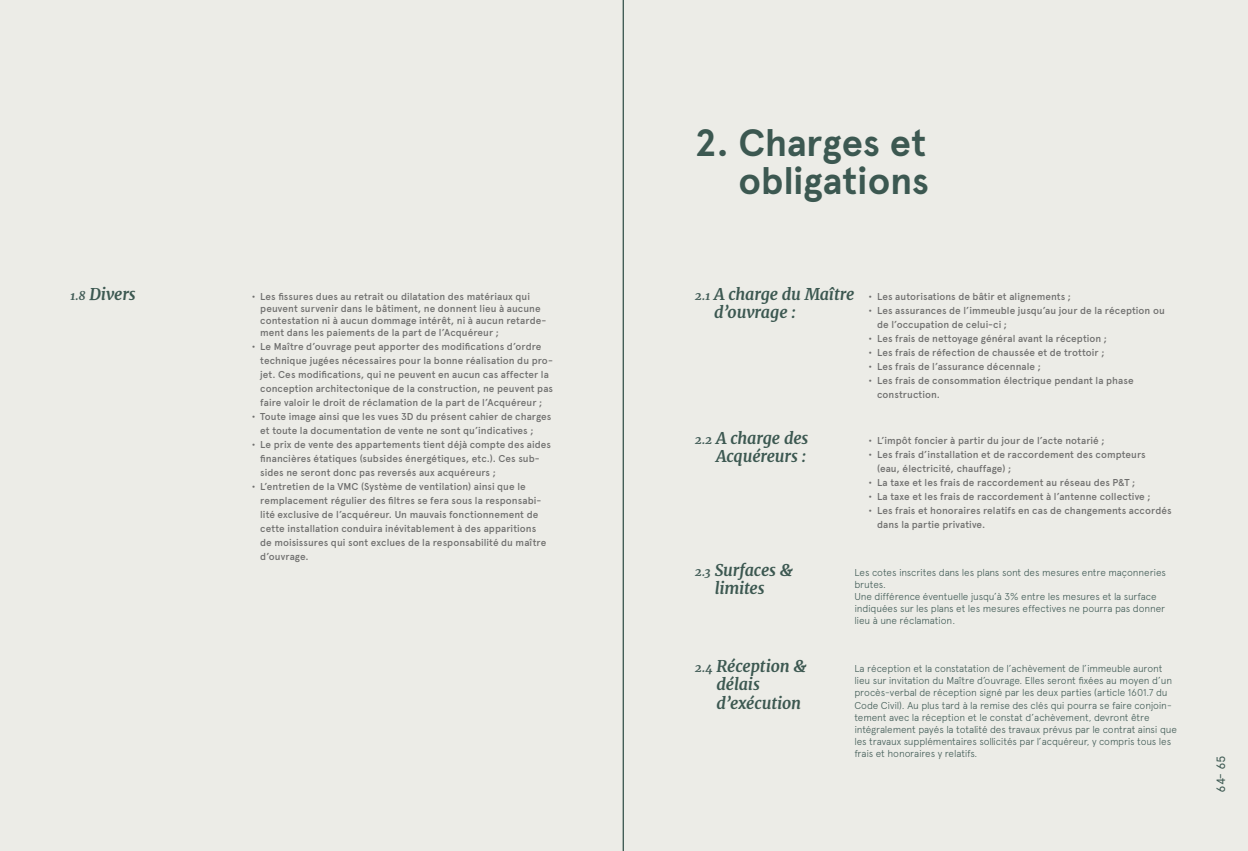
<style>
.page{position:relative;width:1248px;height:851px;background:#fff}
.page>*{position:absolute;margin:0;border:0;box-sizing:border-box;transform-origin:0 0}
.t1{font:700 38px/38px "Apercu";color:#3c5851;text-align:right}
.t2{font:italic 700 16px/18px "Merriweather";letter-spacing:-.01em;color:#3c5851}
.t3{font:12px "Apercu Mono";color:#3c5851}
.t4{font:500 10px/14px "Apercu Pro";letter-spacing:.005em;color:#6f6f6e}
.t5{font:300 10px/12px "Apercu";letter-spacing:-.01em;color:#435d58}
.s1{font-size:12px;color:#435d58}
</style>
<div class="page">
<div style="left:0;top:0;width:1247px;height:850px;background:#ecece7"></div>
<hr style="left:623px;top:0;width:1px;height:850px;background:#3c5851">
<h1 class="t1" style="left:694px;top:124px;width:236px">2. Charges et obligations</h1>
<h2 class="t2" style="left:70px;top:285px;width:67px"><span class="s1">1.8</span> Divers</h2>
<p class="t4" style="left:868px;top:289px;width:204px">• Les autorisations de bâtir et alignements ;</p>
<p class="t4" style="left:877px;top:303px;width:289px;text-indent:-9px">• Les assurances de l’immeuble jusqu’au jour de la réception ou de l’occupation de celui-ci ;</p>
<p class="t4" style="left:868px;top:331px;width:240px">• Les frais de nettoyage général avant la réception ;</p>
<p class="t4" style="left:868px;top:345px;width:237px">• Les frais de réfection de chaussée et de trottoir ;</p>
<p class="t4" style="left:868px;top:359px;width:174px">• Les frais de l’assurance décennale ;</p>
<p class="t4" style="left:877px;top:373px;width:258px;text-indent:-9px">• Les frais de consommation électrique pendant la phase construction.</p>
<p class="t4" style="left:868px;top:433px;width:237px">• L’impôt foncier à partir du jour de l’acte notarié ;</p>
<p class="t4" style="left:877px;top:447px;width:270px;text-indent:-9px">• Les frais d’installation et de raccordement des compteurs (eau, électricité, chauffage) ;</p>
<p class="t4" style="left:868px;top:475px;width:268px">• La taxe et les frais de raccordement au réseau des P&amp;T ;</p>
<p class="t4" style="left:868px;top:489px;width:283px">• La taxe et les frais de raccordement à l’antenne collective ;</p>
<p class="t4" style="left:877px;top:503px;width:296px;text-indent:-9px">• Les frais et honoraires relatifs en cas de changements accordés dans la partie privative.</p>
<p class="t5" style="left:854px;top:566px;width:313px">Les cotes inscrites dans les plans sont des mesures entre maçonneries brutes.<br>Une différence éventuelle jusqu’à 3% entre les mesures et la surface indiquées sur les plans et les mesures effectives ne pourra pas donner lieu à une réclamation.</p>
<h2 class="t2" style="left:714px;top:285px;width:142px;text-indent:-19px"><span class="s1">2.1</span> A charge du Maître d’ouvrage :</h2>
<p class="t4" style="left:260px;top:290px;width:287px;line-height:12px;text-indent:-9px">• Les fissures dues au retrait ou dilatation des matériaux qui peuvent survenir dans le bâtiment, ne donnent lieu à aucune contestation ni à aucun dommage intérêt, ni à aucun retarde&shy;ment dans les paiements de la part de l’Acquéreur ;</p>
<p class="t4" style="left:260px;top:339px;width:294px;text-indent:-9px">• Le Maître d’ouvrage peut apporter des modifications d’ordre technique jugées nécessaires pour la bonne réalisation du pro&shy;jet. Ces modifications, qui ne peuvent en aucun cas affecter la conception architectonique de la construction, ne peuvent pas faire valoir le droit de réclamation de la part de l’Acquéreur ;</p>
<p class="t4" style="left:260px;top:409px;width:293px;text-indent:-9px">• Toute image ainsi que les vues 3D du présent cahier de charges et toute la documentation de vente ne sont qu’indicatives ;</p>
<p class="t4" style="left:260px;top:437px;width:292px;text-indent:-9px">• Le prix de vente des appartements tient déjà compte des aides financières étatiques (subsides énergétiques, etc.). Ces sub&shy;sides ne seront donc pas reversés aux acquéreurs ;</p>
<p class="t4" style="left:260px;top:479px;width:287px;text-indent:-9px">• L’entretien de la VMC (Système de ventilation) ainsi que le remplacement régulier des filtres se fera sous la responsabi&shy;lité exclusive de l’acquéreur. Un mauvais fonctionnement de cette installation conduira inévitablement à des apparitions de moisissures qui sont exclues de la responsabilité du maître d’ouvrage.</p>
<h2 class="t2" style="left:694px;top:429px;width:115px;text-align:right"><span class="s1">2.2</span> A charge des<br>Acquéreurs :</h2>
<h2 class="t2" style="left:694px;top:561px;width:100px;text-align:center"><span class="s1">2.3</span> Surfaces &amp; limites</h2>
<h2 class="t2" style="left:716px;top:657px;width:92px;text-indent:-22px"><span class="s1">2.4</span> Réception &amp; délais d’exécution</h2>
<p class="t5" style="left:854px;top:662px;width:324px">La réception et la constatation de l’achèvement de l’immeuble auront lieu sur invitation du Maître d’ouvrage. Elles seront fixées au moyen d’un procès-verbal de réception signé par les deux parties (article 1601.7 du Code Civil). Au plus tard à la remise des clés qui pourra se faire conjoin&shy;tement avec la réception et le constat d’achèvement, devront être intégralement payés la totalité des travaux prévus par le contrat ainsi que les travaux supplémentaires sollicités par l’acquéreur, y compris tous les frais et honoraires y relatifs.</p>
<p class="t3" style="left:1213px;top:792px;width:38px;rotate:-90deg">64 65</p>
<p class="t3" style="left:1212px;top:780px;width:9px;rotate:-90deg">-</p>
</div>
